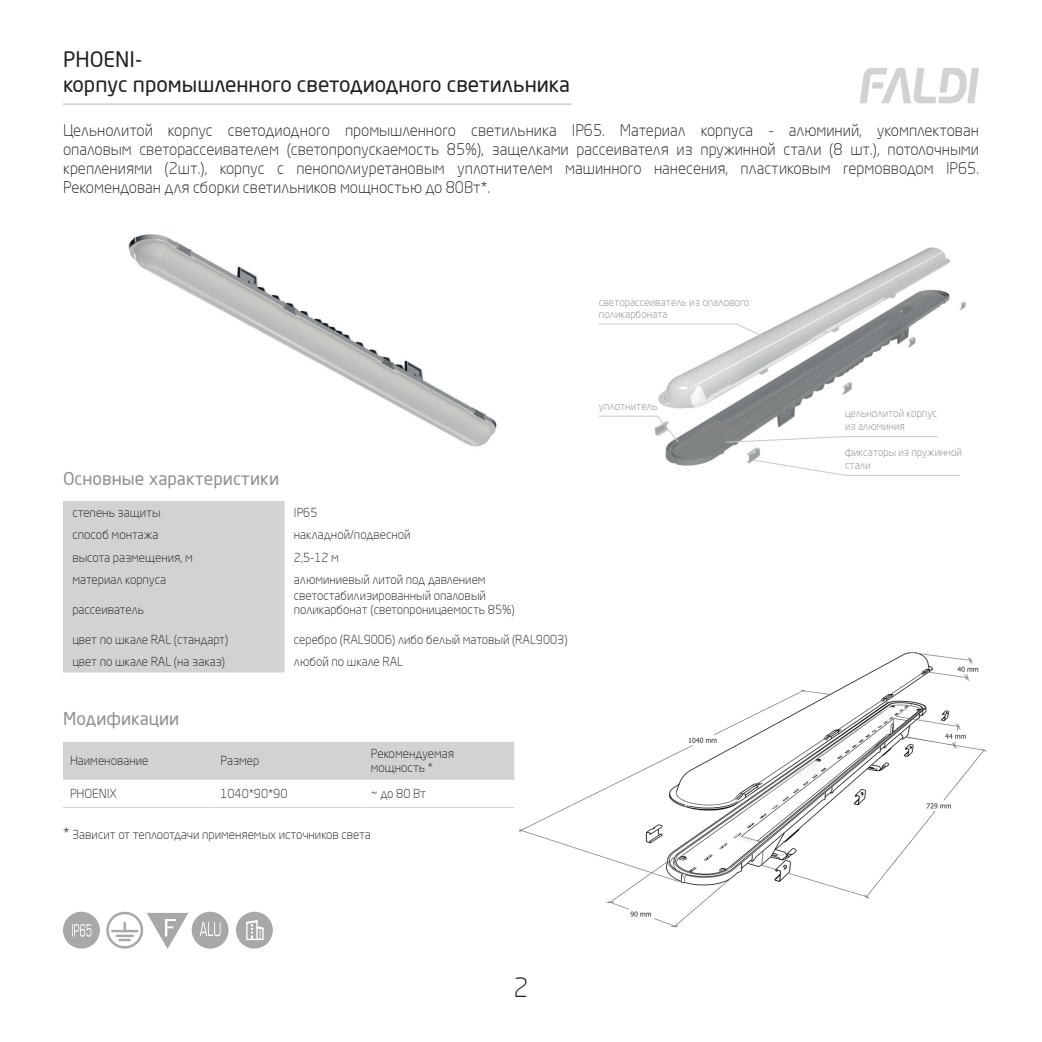
<style>
.page{position:relative;width:1042px;height:1042px;background:#fff}
.page>*{position:absolute;margin:0;border:0;box-sizing:border-box;transform-origin:0 0}
.t1{font:300 26.25px "Neo Sans Pro";color:#231f20}
.t2{font:21px/25.2px "Neo Sans Pro";color:#231f20}
.t3{font:17.5px "Neo Sans Pro";color:#909192}
.t4{font:300 15.75px/18.9px "Neo Sans Pro";color:#231f20;text-align:justify}
.t5{font:300 12.25px/14px "Neo Sans Pro";color:#231f20}
.t6{font:300 10.5px/12.6px "Neo Sans Pro";color:#848689}
.s1{font-size:15.75px}
</style>
<div class="page">
<img style="left:128px;top:234px;width:369px;height:213px">
<img style="left:518px;top:652px;width:469px;height:276px">
<img style="left:658px;top:247px;width:308px;height:219px">
<div style="left:63px;top:501px;width:221px;height:171px;background:#d1d2d4"></div>
<div style="left:63px;top:742px;width:451px;height:37px;background:#d1d2d4"></div>
<hr style="left:63px;top:779px;width:150px;height:1px;background:#d1d2d4">
<hr style="left:213px;top:779px;width:151px;height:1px;background:#d1d2d4">
<hr style="left:364px;top:779px;width:150px;height:1px;background:#d1d2d4">
<hr style="left:63px;top:807px;width:150px;height:1px;background:#d1d2d4">
<hr style="left:213px;top:807px;width:151px;height:1px;background:#d1d2d4">
<hr style="left:364px;top:807px;width:150px;height:1px;background:#d1d2d4">
<svg style="left:63px;top:912px;width:37px;height:36px"></svg>
<svg style="left:106px;top:912px;width:123px;height:37px"></svg>
<svg style="left:236px;top:912px;width:37px;height:36px"></svg>
<hr style="left:63px;top:103px;width:508px;height:2px;background:#d1d2d4">
<svg style="left:599px;top:415px;width:80px;height:28px"></svg>
<svg style="left:599px;top:323px;width:171px;height:18px"></svg>
<svg style="left:725px;top:436px;width:213px;height:7px"></svg>
<svg style="left:752px;top:459px;width:209px;height:17px"></svg>
<svg style="left:860px;top:68px;width:119px;height:35px"></svg>
<h2 class="t2" style="left:63px;top:46px;width:509px">PHOENI-<br>корпус промышленного светодиодного светильника</h2>
<p class="t4" style="left:63px;top:120px;width:917px">Цельнолитой корпус светодиодного промышленного светильника IP65. Материал корпуса - алюминий, укомплектован опаловым светорассеивателем (светопропускаемость 85%), защелками рассеивателя из пружинной стали (8 шт.), потолочными креплениями (2шт.), корпус с пенополиуретановым уплотнителем машинного нанесения, пластиковым гермовводом IP65.<br>Рекомендован для сборки светильников мощностью до 80Вт*.</p>
<p class="t6" style="left:599px;top:295px;width:152px">светорассеиватель из опалового поликарбоната</p>
<h3 class="t3" style="left:63px;top:467px;width:218px">Основные характеристики</h3>
<p class="t5" style="left:72px;top:505px;width:90px">степень защиты</p>
<p class="t5" style="left:294px;top:505px;width:25px">IP65</p>
<p class="t5" style="left:72px;top:527px;width:87px">способ монтажа</p>
<p class="t5" style="left:294px;top:527px;width:118px">накладной/подвесной</p>
<p class="t5" style="left:72px;top:550px;width:122px">высота размещения, м</p>
<p class="t5" style="left:294px;top:550px;width:47px">2,5-12 м</p>
<p class="t5" style="left:72px;top:572px;width:95px">материал корпуса</p>
<p class="t5" style="left:294px;top:572px;width:193px">алюминиевый литой под давлением</p>
<p class="t5" style="left:72px;top:602px;width:73px">рассеиватель</p>
<p class="t5" style="left:294px;top:588px;width:222px">светостабилизированный опаловый поликарбонат (светопроницаемость 85%)</p>
<p class="t5" style="left:72px;top:632px;width:157px">цвет по шкале RAL (стандарт)</p>
<p class="t5" style="left:294px;top:632px;width:275px">серебро (RAL9006) либо белый матовый (RAL9003)</p>
<p class="t5" style="left:72px;top:654px;width:154px">цвет по шкале RAL (на заказ)</p>
<p class="t5" style="left:294px;top:654px;width:111px">любой по шкале RAL</p>
<h3 class="t3" style="left:63px;top:708px;width:118px">Модификации</h3>
<p class="t5" style="left:70px;top:753px;width:80px">Наименование</p>
<p class="t5" style="left:220px;top:753px;width:40px">Размер</p>
<p class="t5" style="left:371px;top:746px;width:85px">Рекомендуемая мощность *</p>
<p class="t5" style="left:70px;top:786px;width:48px">PHOENIX</p>
<p class="t5" style="left:220px;top:786px;width:69px">1040*90*90</p>
<p class="t5" style="left:371px;top:786px;width:57px">~ до 80 Вт</p>
<p class="t5" style="left:63px;top:827px;width:309px"><span class="s1">*</span> Зависит от теплоотдачи применяемых источников света</p>
<p class="t6" style="left:599px;top:400px;width:60px">уплотнитель</p>
<h1 class="t1" style="left:513px;top:971px;width:17px">2</h1>
<p class="t6" style="left:845px;top:407px;width:94px">цельнолитой корпус из алюминия</p>
<p class="t6" style="left:845px;top:446px;width:119px">фиксаторы из пружинной стали</p>
</div>
